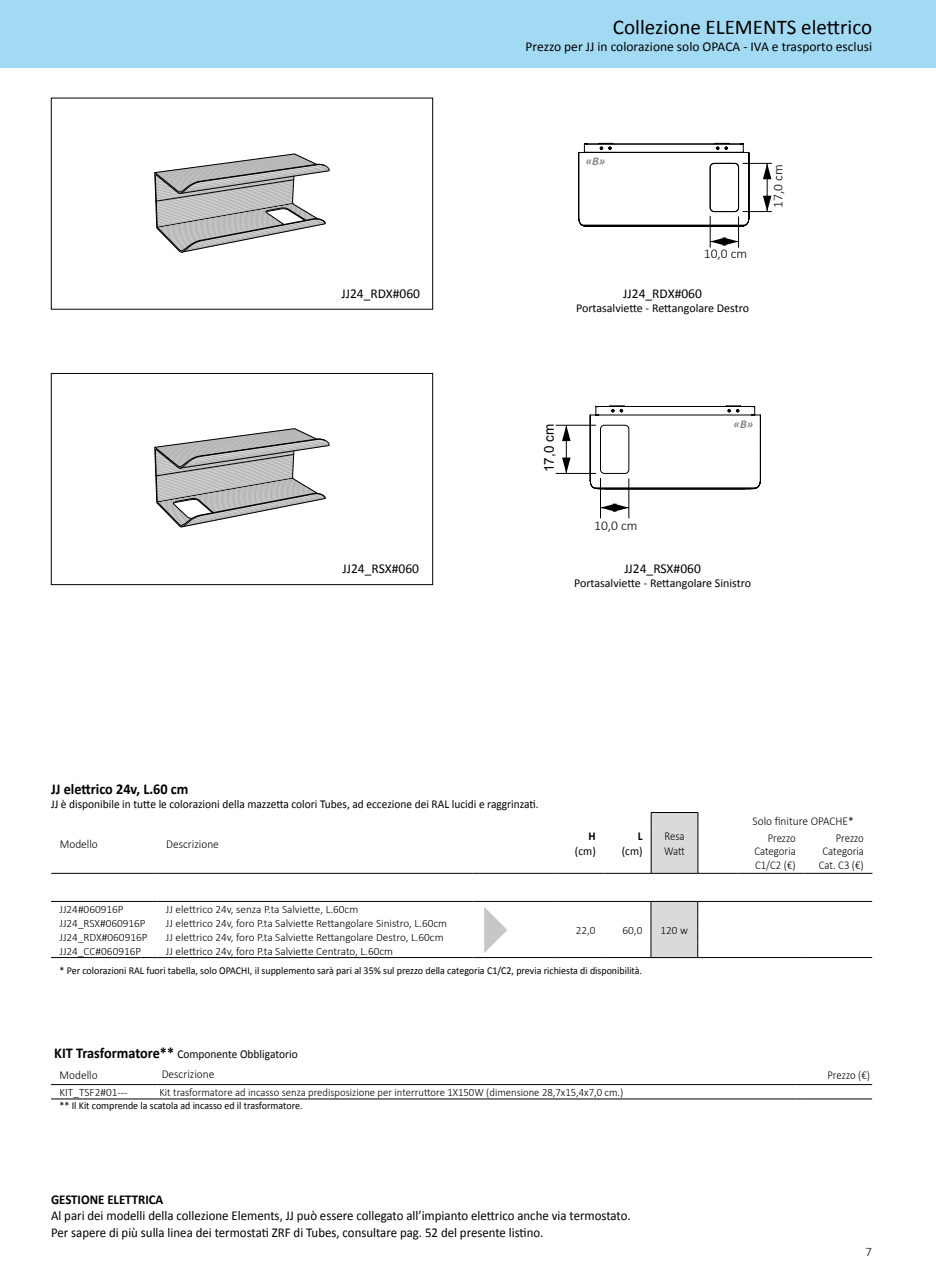
<style>
.page{position:relative;width:936px;height:1276px;background:#fff}
.page>*{position:absolute;margin:0;border:0;box-sizing:border-box;transform-origin:0 0}
.t1{font:21px "Calibri";color:#000}
.t2{font:700 15px "Calibri";color:#000;scale:.95 1}
.t3{font:13.5px/16.2px "Calibri";color:#000;scale:.95 1}
.t4{font:13.5px "Calibri";color:#000}
.t5{font:300 13.5px "Calibri";color:#000}
.t6{font:700 13.5px "Calibri";color:#000;scale:.95 1}
.t7{font:13.5px "Arial";color:#000}
.t8{font:300 12.9px "Calibri";color:#000}
.t9{font:12px "Calibri";color:#000;scale:.95 1}
.t10{font:12px "Calibri";color:#000}
.t11{font:300 12px/13.5px "Calibri";color:#000;scale:.9 1}
.t12{font:300 12px "Calibri";color:#000;scale:.95 1}
.t13{font:italic 700 12px "Calibri";color:#848587}
.t14{font:700 12px "Calibri";color:#000;scale:.95 1}
.t15{font:300 11.25px "Calibri";color:#000}
.t16{font:300 11.25px "Calibri";color:#000;scale:.95 1}
.t17{font:10.5px "Calibri";color:#000;scale:.95 1}
.s1{font-weight:700;font-size:15px}
</style>
<div class="page">
<div style="left:0;top:0;width:935px;height:68px;background:#a2daf4"></div>
<svg style="left:154px;top:153px;width:175px;height:99px"></svg>
<svg style="left:154px;top:428px;width:175px;height:99px"></svg>
<hr style="left:738px;top:216px;width:1px;height:32px;background:#000">
<hr style="left:710px;top:216px;width:1px;height:32px;background:#000">
<svg style="left:710px;top:237px;width:28px;height:9px"></svg>
<svg style="left:578px;top:143px;width:193px;height:84px"></svg>
<svg style="left:589px;top:405px;width:171px;height:84px"></svg>
<div style="left:600px;top:425px;width:28px;height:48px;background:#fff;border-radius:4px"></div>
<div style="left:600px;top:425px;width:29px;height:48px;border:1px solid #000;border-radius:4px"></div>
<hr style="left:628px;top:478px;width:1px;height:40px;background:#000">
<hr style="left:600px;top:478px;width:1px;height:40px;background:#000">
<svg style="left:601px;top:503px;width:27px;height:9px"></svg>
<hr style="left:555px;top:473px;width:41px;height:1px;background:#000">
<hr style="left:555px;top:425px;width:41px;height:1px;background:#000">
<hr style="left:566px;top:425px;width:1px;height:48px;background:#000">
<svg style="left:562px;top:425px;width:8px;height:16px"></svg>
<svg style="left:562px;top:457px;width:8px;height:16px"></svg>
<div style="left:51px;top:98px;width:382px;height:211px;border:1px solid #000"></div>
<div style="left:51px;top:373px;width:382px;height:212px;border:1px solid #000"></div>
<div style="left:651px;top:901px;width:46px;height:56px;background:#d9dadb"></div>
<hr style="left:51px;top:901px;width:106px;height:1px;background:#000">
<hr style="left:157px;top:901px;width:315px;height:1px;background:#000">
<hr style="left:472px;top:901px;width:85px;height:1px;background:#000">
<hr style="left:557px;top:901px;width:47px;height:1px;background:#000">
<hr style="left:604px;top:901px;width:47px;height:1px;background:#000">
<hr style="left:651px;top:901px;width:46px;height:1px;background:#000">
<hr style="left:697px;top:901px;width:39px;height:1px;background:#000">
<hr style="left:51px;top:957px;width:106px;height:1px;background:#000">
<hr style="left:157px;top:957px;width:315px;height:1px;background:#000">
<hr style="left:472px;top:957px;width:85px;height:1px;background:#000">
<hr style="left:557px;top:957px;width:47px;height:1px;background:#000">
<hr style="left:604px;top:957px;width:47px;height:1px;background:#000">
<hr style="left:697px;top:957px;width:39px;height:1px;background:#000">
<hr style="left:736px;top:901px;width:68px;height:1px;background:#000">
<hr style="left:804px;top:901px;width:68px;height:1px;background:#000">
<hr style="left:736px;top:957px;width:68px;height:1px;background:#000">
<hr style="left:804px;top:957px;width:68px;height:1px;background:#000">
<svg style="left:650px;top:901px;width:1px;height:56px"></svg>
<svg style="left:697px;top:901px;width:1px;height:56px"></svg>
<hr style="left:651px;top:957px;width:46px;height:1px;background:#000">
<div style="left:651px;top:812px;width:47px;height:61px;background:#d9dadb"></div>
<hr style="left:51px;top:873px;width:107px;height:1px;background:#000">
<hr style="left:158px;top:873px;width:314px;height:1px;background:#000">
<hr style="left:472px;top:873px;width:85px;height:1px;background:#000">
<hr style="left:557px;top:873px;width:47px;height:1px;background:#000">
<hr style="left:604px;top:873px;width:47px;height:1px;background:#000">
<hr style="left:651px;top:873px;width:46px;height:1px;background:#000">
<hr style="left:736px;top:873px;width:68px;height:1px;background:#000">
<hr style="left:804px;top:873px;width:68px;height:1px;background:#000">
<hr style="left:697px;top:873px;width:39px;height:1px;background:#000">
<hr style="left:651px;top:812px;width:47px;height:1px;background:#000">
<svg style="left:651px;top:813px;width:1px;height:13px"></svg>
<hr style="left:651px;top:826px;width:1px;height:47px;background:#000">
<svg style="left:697px;top:813px;width:1px;height:13px"></svg>
<hr style="left:697px;top:826px;width:1px;height:47px;background:#000">
<svg style="left:484px;top:907px;width:23px;height:46px"></svg>
<hr style="left:51px;top:1084px;width:106px;height:1px;background:#000">
<hr style="left:157px;top:1084px;width:638px;height:1px;background:#000">
<hr style="left:804px;top:1084px;width:68px;height:1px;background:#000">
<hr style="left:51px;top:1098px;width:106px;height:1px;background:#000">
<hr style="left:157px;top:1098px;width:638px;height:1px;background:#000">
<hr style="left:804px;top:1098px;width:68px;height:1px;background:#000">
<h1 class="t1" style="left:613px;top:13px;width:261px">Collezione ELEMENTS elettrico</h1>
<p class="t4" style="left:525px;top:37px;width:348px">Prezzo per JJ in colorazione solo OPACA - IVA e trasporto esclusi</p>
<p class="t4" style="left:341px;top:284px;width:80px">JJ24_RDX#060</p>
<p class="t4" style="left:342px;top:559px;width:78px">JJ24_RSX#060</p>
<p class="t13" style="left:585px;top:152px;width:21px">«B»</p>
<p class="t5" style="left:703px;top:245px;width:45px">10,0 cm</p>
<p class="t4" style="left:623px;top:284px;width:80px">JJ24_RDX#060</p>
<p class="t10" style="left:576px;top:300px;width:174px">Portasalviette - Rettangolare Destro</p>
<p class="t5" style="left:769px;top:208px;width:45px;rotate:-90deg">17,0 cm</p>
<p class="t7" style="left:540px;top:472px;width:50px;rotate:-90deg">17,0 cm</p>
<p class="t13" style="left:733px;top:416px;width:21px">«B»</p>
<p class="t5" style="left:594px;top:517px;width:45px">10,0 cm</p>
<p class="t4" style="left:624px;top:559px;width:78px">JJ24_RSX#060</p>
<p class="t10" style="left:574px;top:574px;width:178px">Portasalviette - Rettangolare Sinistro</p>
<h2 class="t2" style="left:51px;top:778px;width:146px">JJ elettrico 24v, L.60 cm</h2>
<p class="t9" style="left:51px;top:795px;width:515px">JJ è disponibile in tutte le colorazioni della mazzetta colori Tubes, ad eccezione dei RAL lucidi e raggrinzati.</p>
<p class="t12" style="left:752px;top:813px;width:108px">Solo finiture OPACHE*</p>
<p class="t14" style="left:588px;top:827px;width:9px">H</p>
<p class="t9" style="left:575px;top:842px;width:23px">(cm)</p>
<p class="t14" style="left:637px;top:827px;width:7px">L</p>
<p class="t9" style="left:621px;top:842px;width:23px">(cm)</p>
<p class="t11" style="left:664px;top:829px;width:25px;line-height:14.4px">Resa<br>Watt</p>
<p class="t12" style="left:60px;top:837px;width:42px">Modello</p>
<p class="t12" style="left:166px;top:837px;width:57px">Descrizione</p>
<p class="t11" style="left:754px;top:831px;width:47px;text-align:justify;text-indent:13px">Prezzo Categoria C1/C2 (€)</p>
<p class="t11" style="left:818px;top:831px;width:52px;text-align:right">Prezzo<br>Categoria<br>Cat. C3 (€)</p>
<p class="t15" style="left:60px;top:902px;width:65px">JJ24#060916P</p>
<p class="t15" style="left:166px;top:902px;width:194px">JJ elettrico 24v, senza P.ta Salviette, L.60cm</p>
<p class="t15" style="left:60px;top:916px;width:88px">JJ24_RSX#060916P</p>
<p class="t15" style="left:166px;top:916px;width:283px">JJ elettrico 24v, foro P.ta Salviette Rettangolare Sinistro, L.60cm</p>
<p class="t15" style="left:60px;top:930px;width:89px">JJ24_RDX#060916P</p>
<p class="t15" style="left:166px;top:930px;width:279px">JJ elettrico 24v, foro P.ta Salviette Rettangolare Destro, L.60cm</p>
<p class="t15" style="left:60px;top:944px;width:83px">JJ24_CC#060916P</p>
<p class="t15" style="left:166px;top:944px;width:229px">JJ elettrico 24v, foro P.ta Salviette Centrato, L.60cm</p>
<p class="t17" style="left:60px;top:963px;width:614px">* Per colorazioni RAL fuori tabella, solo OPACHI, il supplemento sarà pari al 35% sul prezzo della categoria C1/C2, previa richiesta di disponibilità.</p>
<p class="t15" style="left:575px;top:923px;width:21px">22,0</p>
<p class="t15" style="left:622px;top:923px;width:21px">60,0</p>
<p class="t15" style="left:660px;top:923px;width:29px">120 w</p>
<p class="t9" style="left:54px;top:1045px;width:258px"><span class="s1">KIT Trasformatore**</span> Componente Obbligatorio</p>
<p class="t12" style="left:60px;top:1068px;width:42px">Modello</p>
<p class="t12" style="left:162px;top:1067px;width:57px">Descrizione</p>
<p class="t11" style="left:827px;top:1068px;width:49px">Prezzo (€)</p>
<p class="t15" style="left:60px;top:1085px;width:70px">KIT_TSF2#01---</p>
<p class="t16" style="left:159px;top:1085px;width:490px">Kit trasformatore ad incasso senza predisposizione per interruttore 1X150W (dimensione 28,7x15,4x7,0 cm.)</p>
<p class="t17" style="left:60px;top:1098px;width:257px">** Il Kit comprende la scatola ad incasso ed il trasformatore.</p>
<p class="t6" style="left:51px;top:1190px;width:120px">GESTIONE ELETTRICA</p>
<p class="t3" style="left:51px;top:1207px;width:611px">Al pari dei modelli della collezione Elements, JJ può essere collegato all’impianto elettrico anche via termostato.<br>Per sapere di più sulla linea dei termostati ZRF di Tubes, consultare pag. 52 del presente listino.</p>
<p class="t8" style="left:865px;top:1244px;width:8px">7</p>
</div>
